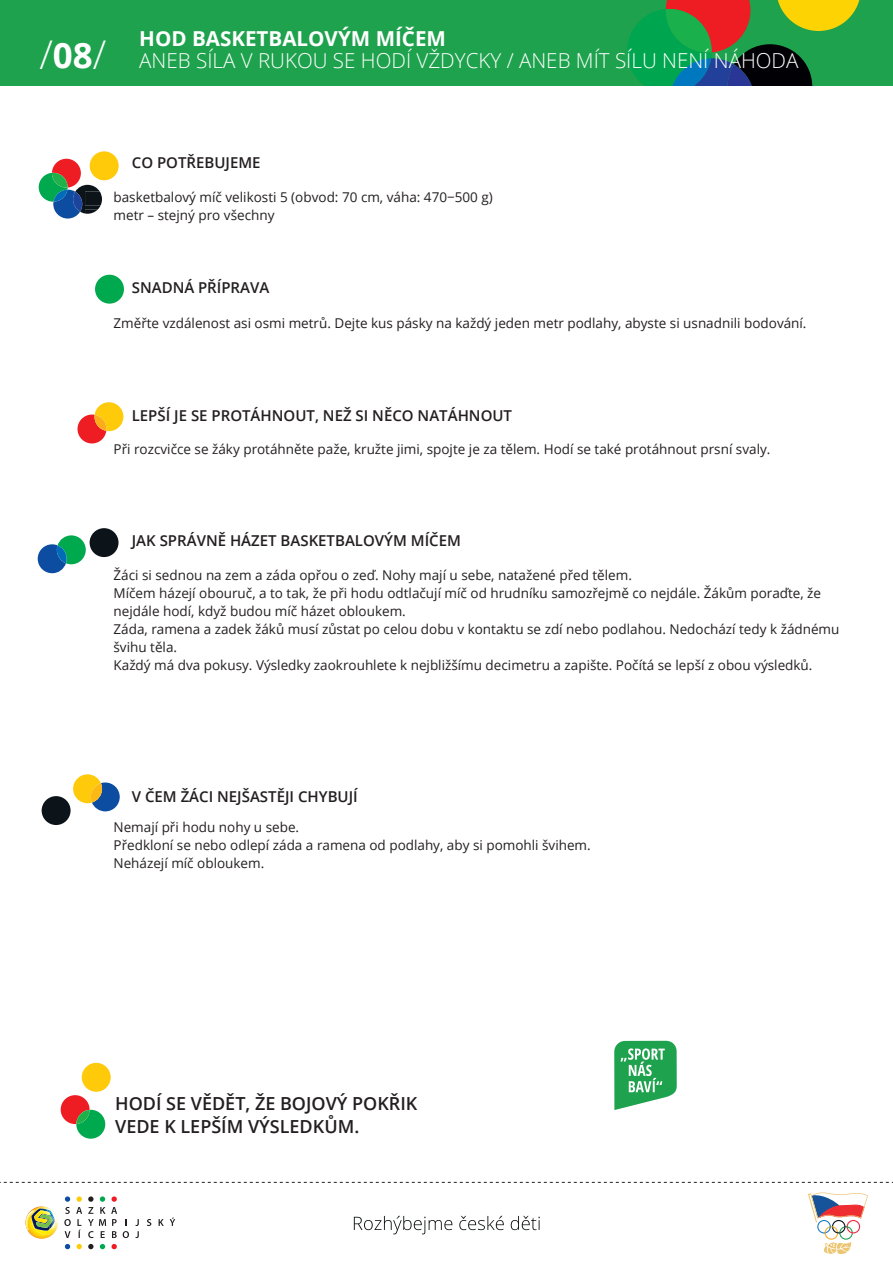
<style>
.page{position:relative;width:893px;height:1263px;background:#fff}
.page>*{position:absolute;margin:0;border:0;box-sizing:border-box;transform-origin:0 0}
.t1{font:300 39.6px "Open Sans";color:#fff}
.t2{font:300 20.55px "Open Sans";color:#fff}
.t3{font:700 20.55px "Open Sans";color:#fff}
.t4{font:600 18px/22.5px "Open Sans";color:#231f20}
.t5{font:600 15px "Open Sans";color:#231f20}
.t6{font:13.5px/18px "Open Sans";color:#231f20}
.s1{font-weight:700;font-size:34.95px}
</style>
<div class="page">
<svg style="left:808px;top:1192px;width:59px;height:62px"></svg>
<svg style="left:0;top:1182px;width:893px;height:1px"></svg>
<svg style="left:123px;top:1219px;width:6px;height:19px"></svg>
<svg style="left:136px;top:1219px;width:3px;height:19px"></svg>
<svg style="left:147px;top:1219px;width:4px;height:7px"></svg>
<svg style="left:159px;top:1219px;width:5px;height:7px"></svg>
<svg style="left:170px;top:1217px;width:5px;height:9px"></svg>
<svg style="left:65px;top:1244px;width:5px;height:5px"></svg>
<svg style="left:64px;top:1196px;width:18px;height:42px"></svg>
<svg style="left:77px;top:1244px;width:5px;height:5px"></svg>
<svg style="left:88px;top:1244px;width:6px;height:5px"></svg>
<svg style="left:100px;top:1244px;width:5px;height:5px"></svg>
<svg style="left:88px;top:1196px;width:29px;height:42px"></svg>
<svg style="left:112px;top:1244px;width:5px;height:5px"></svg>
<svg style="left:25px;top:1206px;width:33px;height:33px"></svg>
<div style="left:0;top:0;width:893px;height:85px;background:#1ea24d"></div>
<svg style="left:627px;top:0;width:233px;height:85px"></svg>
<svg style="left:354px;top:1216px;width:98px;height:18px"></svg>
<svg style="left:459px;top:1216px;width:45px;height:14px"></svg>
<svg style="left:511px;top:1216px;width:29px;height:14px"></svg>
<svg style="left:614px;top:1041px;width:63px;height:69px"></svg>
<div style="left:90px;top:151px;width:29px;height:29px;background:#feca0a;border-radius:50%"></div>
<svg style="left:39px;top:159px;width:63px;height:60px"></svg>
<div style="left:95px;top:275px;width:29px;height:29px;background:#00a94e;border-radius:50%"></div>
<svg style="left:77px;top:402px;width:46px;height:41px"></svg>
<div style="left:90px;top:528px;width:29px;height:29px;background:#0c141a;border-radius:50%"></div>
<svg style="left:38px;top:535px;width:48px;height:38px"></svg>
<div style="left:82px;top:1063px;width:29px;height:29px;background:#feca0a;border-radius:50%"></div>
<div style="left:42px;top:796px;width:29px;height:29px;background:#0c141a;border-radius:50%"></div>
<svg style="left:73px;top:774px;width:47px;height:37px"></svg>
<svg style="left:61px;top:1095px;width:44px;height:44px"></svg>
<h1 class="t1" style="left:39px;top:27px;width:68px">/<span class="s1">08</span>/</h1>
<h2 class="t3" style="left:139px;top:24px;width:308px">HOD BASKETBALOVÝM MÍČEM</h2>
<h2 class="t2" style="left:139px;top:47px;width:661px">ANEB SÍLA V RUKOU SE HODÍ VŽDYCKY / ANEB MÍT SÍLU NENÍ NÁHODA</h2>
<p class="t5" style="left:132px;top:152px;width:130px">CO POTŘEBUJEME</p>
<p class="t6" style="left:114px;top:188px;width:381px">basketbalový míč velikosti 5 (obvod: 70 cm, váha: 470−500 g) metr – stejný pro všechny</p>
<p class="t5" style="left:132px;top:278px;width:139px">SNADNÁ PŘÍPRAVA</p>
<p class="t6" style="left:114px;top:314px;width:694px">Změřte vzdálenost asi osmi metrů. Dejte kus pásky na každý jeden metr podlahy, abyste si usnadnili bodování.</p>
<p class="t5" style="left:132px;top:405px;width:382px">LEPŠÍ JE SE PROTÁHNOUT, NEŽ SI NĚCO NATÁHNOUT</p>
<p class="t6" style="left:114px;top:440px;width:658px">Při rozcvičce se žáky protáhněte paže, kružte jimi, spojte je za tělem. Hodí se také protáhnout prsní svaly.</p>
<p class="t5" style="left:132px;top:530px;width:331px">JAK SPRÁVNĚ HÁZET BASKETBALOVÝM MÍČEM</p>
<p class="t6" style="left:114px;top:566px;width:727px">Žáci si sednou na zem a záda opřou o zeď. Nohy mají u sebe, natažené před tělem.<br>Míčem házejí obouruč, a to tak, že při hodu odtlačují míč od hrudníku samozřejmě co nejdále. Žákům poraďte, že nejdále hodí, když budou míč házet obloukem.<br>Záda, ramena a zadek žáků musí zůstat po celou dobu v kontaktu se zdí nebo podlahou. Nedochází tedy k žádnému švihu těla.<br>Každý má dva pokusy. Výsledky zaokrouhlete k nejbližšímu decimetru a zapište. Počítá se lepší z obou výsledků.</p>
<p class="t5" style="left:132px;top:787px;width:227px">V ČEM ŽÁCI NEJŠASTĚJI CHYBUJÍ</p>
<p class="t6" style="left:114px;top:818px;width:479px">Nemají při hodu nohy u sebe.<br>Předkloní se nebo odlepí záda a ramena od podlahy, aby si pomohli švihem.<br>Neházejí míč obloukem.</p>
<h3 class="t4" style="left:115px;top:1092px;width:304px">HODÍ SE VĚDĚT, ŽE BOJOVÝ POKŘIK<br>VEDE K LEPŠÍM VÝSLEDKŮM.</h3>
</div>
